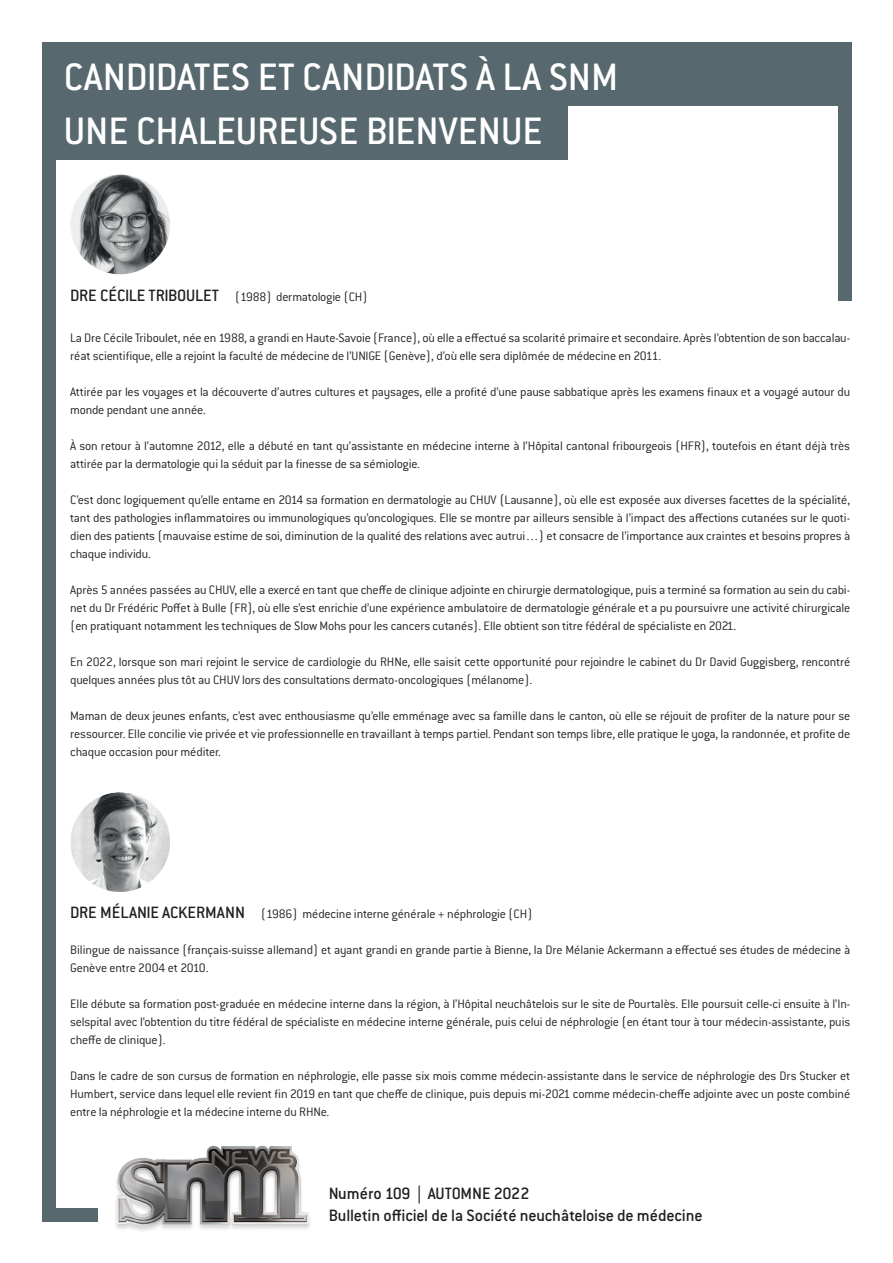
<style>
.page{position:relative;width:893px;height:1263px;background:#fff}
.page>*{position:absolute;margin:0;border:0;box-sizing:border-box;transform-origin:0 0}
.t1{font:500 42px/54px "Conduit ITC Std";color:#fff}
.t2{font:500 18px/21.6px "Conduit ITC Std";letter-spacing:-.015em;color:#231f20}
.t3{font:300 13.5px/18px "Conduit ITC Std";letter-spacing:-.015em;color:#231f20}
.s1{font-weight:500;font-size:18px}
</style>
<div class="page">
<div style="left:43px;top:106px;width:525px;height:54px;background:#57686e"></div>
<div style="left:43px;top:43px;width:807px;height:63px;background:#57686e"></div>
<div style="left:43px;top:117px;width:13px;height:1103px;background:#57686e"></div>
<div style="left:43px;top:1208px;width:55px;height:13px;background:#57686e"></div>
<img style="left:116px;top:1145px;width:194px;height:86px">
<div style="left:838px;top:43px;width:13px;height:258px;background:#57686e"></div>
<img style="left:70px;top:174px;width:100px;height:100px;border-radius:50px">
<img style="left:70px;top:792px;width:100px;height:100px;border-radius:50px">
<h1 class="t1" style="left:64px;top:49px;width:556px">CANDIDATES ET CANDIDATS À LA SNM<br>UNE CHALEUREUSE BIENVENUE</h1>
<p class="t3" style="left:70px;top:287px;width:299px"><span class="s1">DRE CÉCILE TRIBOULET</span> (1988) dermatologie (CH)</p>
<p class="t3" style="left:70px;top:328px;width:782px">La Dre Cécile Triboulet, née en 1988, a grandi en Haute-Savoie (France), où elle a effectué sa scolarité primaire et secondaire. Après l’obtention de son baccalau&shy;réat scientifique, elle a rejoint la faculté de médecine de l’UNIGE (Genève), d’où elle sera diplômée de médecine en 2011.</p>
<p class="t3" style="left:70px;top:382px;width:781px">Attirée par les voyages et la découverte d’autres cultures et paysages, elle a profité d’une pause sabbatique après les examens finaux et a voyagé autour du monde pendant une année.</p>
<p class="t3" style="left:70px;top:436px;width:781px">À son retour à l’automne 2012, elle a débuté en tant qu’assistante en médecine interne à l’Hôpital cantonal fribourgeois (HFR), toutefois en étant déjà très attirée par la dermatologie qui la séduit par la finesse de sa sémiologie.</p>
<p class="t3" style="left:70px;top:490px;width:782px;text-align:justify">C’est donc logiquement qu’elle entame en 2014 sa formation en dermatologie au CHUV (Lausanne), où elle est exposée aux diverses facettes de la spécialité, tant des pathologies inflammatoires ou immunologiques qu’oncologiques. Elle se montre par ailleurs sensible à l’impact des affections cutanées sur le quoti&shy;dien des patients (mauvaise estime de soi, diminution de la qualité des relations avec autrui…) et consacre de l’importance aux craintes et besoins propres à chaque individu.</p>
<p class="t3" style="left:70px;top:580px;width:782px;text-align:justify">Après 5 années passées au CHUV, elle a exercé en tant que cheffe de clinique adjointe en chirurgie dermatologique, puis a terminé sa formation au sein du cabi&shy;net du Dr Frédéric Poffet à Bulle (FR), où elle s’est enrichie d’une expérience ambulatoire de dermatologie générale et a pu poursuivre une activité chirurgicale (en pratiquant notamment les techniques de Slow Mohs pour les cancers cutanés). Elle obtient son titre fédéral de spécialiste en 2021.</p>
<p class="t3" style="left:70px;top:652px;width:782px">En 2022, lorsque son mari rejoint le service de cardiologie du RHNe, elle saisit cette opportunité pour rejoindre le cabinet du Dr David Guggisberg, rencontré quelques années plus tôt au CHUV lors des consultations dermato-oncologiques (mélanome).</p>
<p class="t3" style="left:70px;top:706px;width:782px;text-align:justify">Maman de deux jeunes enfants, c’est avec enthousiasme qu’elle emménage avec sa famille dans le canton, où elle se réjouit de profiter de la nature pour se ressourcer. Elle concilie vie privée et vie professionnelle en travaillant à temps partiel. Pendant son temps libre, elle pratique le yoga, la randonnée, et profite de chaque occasion pour méditer.</p>
<p class="t3" style="left:70px;top:904px;width:464px"><span class="s1">DRE MÉLANIE ACKERMANN</span> (1986) médecine interne générale + néphrologie (CH)</p>
<p class="t3" style="left:70px;top:940px;width:782px">Bilingue de naissance (français-suisse allemand) et ayant grandi en grande partie à Bienne, la Dre Mélanie Ackermann a effectué ses études de médecine à<br>Genève entre 2004 et 2010.</p>
<p class="t3" style="left:70px;top:994px;width:782px;text-align:justify">Elle débute sa formation post-graduée en médecine interne dans la région, à l’Hôpital neuchâtelois sur le site de Pourtalès. Elle poursuit celle-ci ensuite à l’In&shy;selspital avec l’obtention du titre fédéral de spécialiste en médecine interne générale, puis celui de néphrologie (en étant tour à tour médecin-assistante, puis cheffe de clinique).</p>
<p class="t3" style="left:70px;top:1066px;width:782px;text-align:justify">Dans le cadre de son cursus de formation en néphrologie, elle passe six mois comme médecin-assistante dans le service de néphrologie des Drs Stucker et Humbert, service dans lequel elle revient fin 2019 en tant que cheffe de clinique, puis depuis mi-2021 comme médecin-cheffe adjointe avec un poste combiné entre la néphrologie et la médecine interne du RHNe.</p>
<h2 class="t2" style="left:329px;top:1182px;width:375px">Numéro 109 | AUTOMNE 2022<br>Bulletin officiel de la Société neuchâteloise de médecine</h2>
</div>
